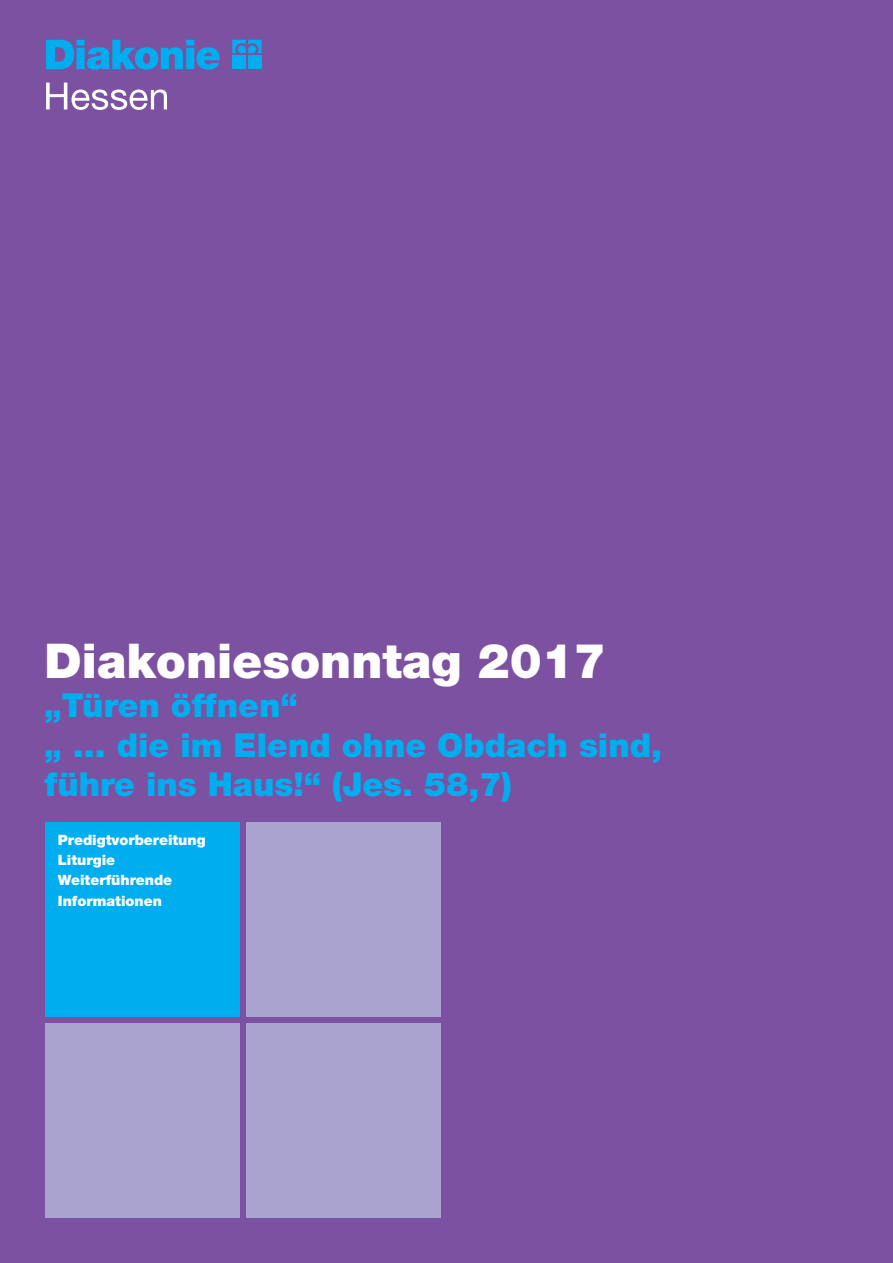
<style>
.page{position:relative;width:893px;height:1263px;background:#7c51a1}
.page>*{position:absolute;margin:0;border:0;box-sizing:border-box;transform-origin:0 0}
.t1{font:900 48px "Helvetica Neue LT Std";color:#fff}
.t2{font:900 33px/39.6px "Helvetica Neue LT Std";color:#00aeef}
.t3{font:900 14.25px/20.1px "Helvetica Neue LT Std";color:#fff}
</style>
<div class="page">
<div style="left:45px;top:822px;width:195px;height:195px;background:#00aeef"></div>
<div style="left:247px;top:822px;width:194px;height:195px;background:#aaa2cf"></div>
<div style="left:246px;top:1023px;width:195px;height:195px;background:#aaa2cf"></div>
<div style="left:45px;top:1023px;width:195px;height:195px;background:#aaa2cf"></div>
<svg style="left:46px;top:40px;width:174px;height:30px"></svg>
<svg style="left:232px;top:40px;width:30px;height:13px"></svg>
<div style="left:232px;top:56px;width:14px;height:13px;background:#00aeef"></div>
<div style="left:248px;top:56px;width:14px;height:13px;background:#00aeef"></div>
<svg style="left:46px;top:83px;width:121px;height:27px"></svg>
<h1 class="t1" style="left:45px;top:632px;width:563px">Diakoniesonntag 2017</h1>
<p class="t2" style="left:45px;top:685px;width:619px">„Türen öffnen“<br>„ … die im Elend ohne Obdach sind, führe ins Haus!“ (Jes. 58,7)</p>
<p class="t3" style="left:58px;top:830px;width:149px">Predigtvorbereitung<br>Liturgie<br>Weiterführende<br>Informationen</p>
</div>
